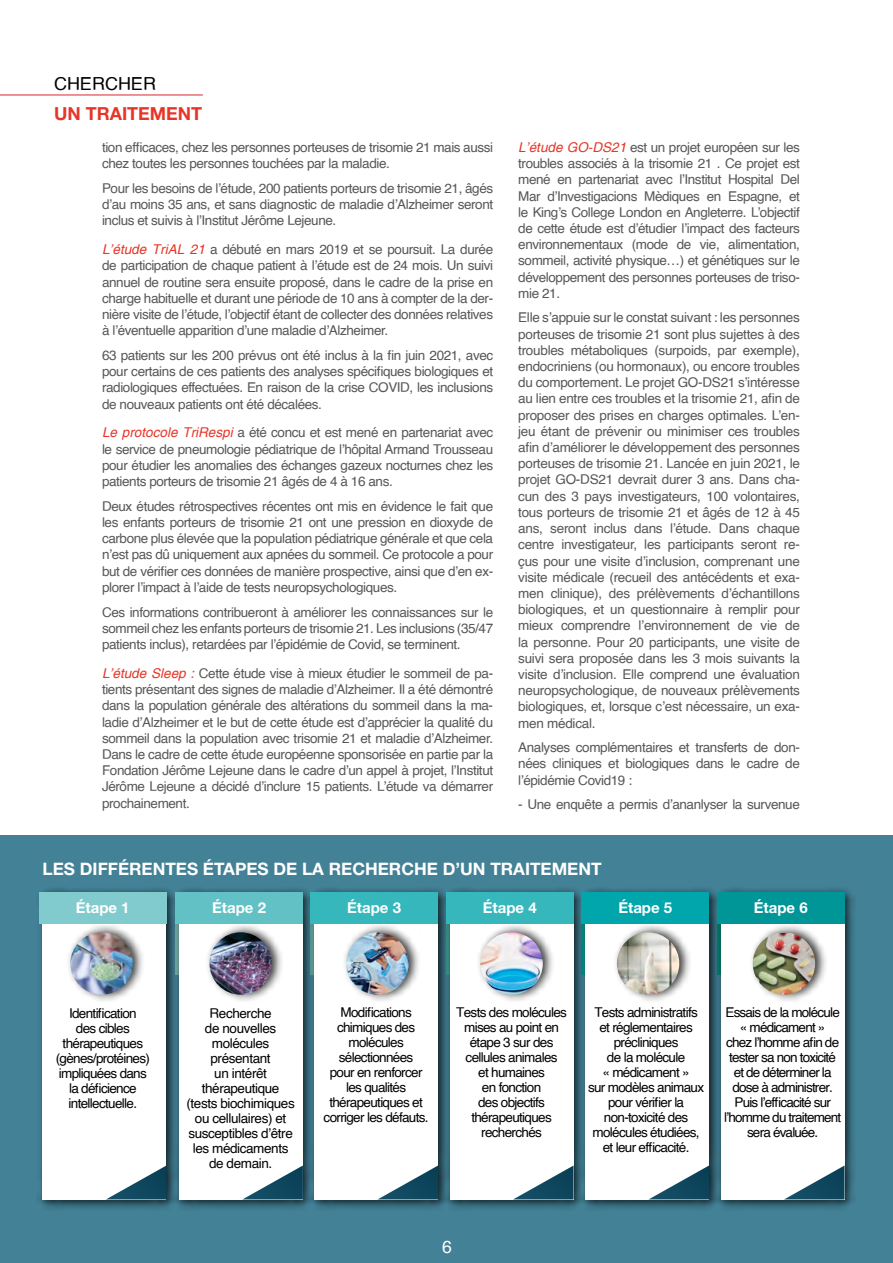
<style>
.page{position:relative;width:893px;height:1263px;background:#fff}
.page>*{position:absolute;margin:0;border:0;box-sizing:border-box;transform-origin:0 0}
.t1{font:700 18px "Helvetica Neue LT Std";color:#e73628}
.t2{font:18px "Helvetica";color:#000}
.t3{font:17.55px "Helvetica";color:#fff}
.t4{font:700 17.1px "Helvetica Neue LT Std";color:#fff}
.t5{font:700 15px "Helvetica Neue LT Std";color:#fff}
.t6{font:13.5px/16.2px "Helvetica";letter-spacing:-.03em;color:#575756;text-align:justify}
.t7{font:13.5px/15px "Helvetica";letter-spacing:-.05em;color:#000;text-align:center}
.t8{font:13.5px/15px "Helvetica";letter-spacing:-.03em;color:#000;text-align:center}
.s1{font-style:italic;color:#e73628}
</style>
<div class="page">
<div style="left:0;top:836px;width:893px;height:427px;background:#438196"></div>
<div style="left:444px;top:886px;width:141px;height:325px;background:#000;opacity:.75"></div>
<div style="left:450px;top:892px;width:124px;height:307px;background:#fff"></div>
<div style="left:173px;top:886px;width:141px;height:325px;background:#000;opacity:.75"></div>
<div style="left:179px;top:892px;width:124px;height:307px;background:#fff"></div>
<div style="left:37px;top:886px;width:141px;height:325px;background:#000;opacity:.75"></div>
<div style="left:43px;top:892px;width:123px;height:307px;background:#fff"></div>
<div style="left:579px;top:886px;width:141px;height:325px;background:#000;opacity:.75"></div>
<div style="left:585px;top:892px;width:124px;height:307px;background:#fff"></div>
<div style="left:308px;top:886px;width:141px;height:325px;background:#000;opacity:.75"></div>
<div style="left:314px;top:892px;width:124px;height:307px;background:#fff"></div>
<div style="left:715px;top:886px;width:141px;height:325px;background:#000;opacity:.75"></div>
<div style="left:721px;top:892px;width:123px;height:307px;background:#fff"></div>
<svg style="left:107px;top:1165px;width:59px;height:34px"></svg>
<svg style="left:243px;top:1165px;width:60px;height:34px"></svg>
<svg style="left:378px;top:1165px;width:60px;height:34px"></svg>
<svg style="left:514px;top:1165px;width:60px;height:34px"></svg>
<svg style="left:649px;top:1165px;width:60px;height:34px"></svg>
<svg style="left:785px;top:1166px;width:59px;height:33px"></svg>
<div style="left:39px;top:892px;width:127px;height:32px;background:#81cacd"></div>
<div style="left:175px;top:892px;width:128px;height:32px;background:#61c1c5"></div>
<div style="left:310px;top:892px;width:128px;height:32px;background:#35b7bc"></div>
<div style="left:446px;top:892px;width:128px;height:32px;background:#35b7bc"></div>
<div style="left:581px;top:892px;width:128px;height:32px;background:#00a6ab"></div>
<div style="left:717px;top:892px;width:127px;height:32px;background:#009698"></div>
<div style="left:66px;top:923px;width:79px;height:80px;background:#000;opacity:.75"></div>
<img style="left:70px;top:932px;width:63px;height:63px;border-radius:31px">
<div style="left:205px;top:923px;width:79px;height:80px;background:#000;opacity:.75"></div>
<img style="left:209px;top:932px;width:63px;height:63px;border-radius:31px">
<div style="left:342px;top:923px;width:79px;height:80px;background:#000;opacity:.75"></div>
<img style="left:346px;top:932px;width:63px;height:63px;border-radius:31px">
<div style="left:476px;top:923px;width:79px;height:80px;background:#000;opacity:.75"></div>
<img style="left:480px;top:932px;width:63px;height:63px;border-radius:31px">
<div style="left:612px;top:923px;width:80px;height:80px;background:#000;opacity:.75"></div>
<img style="left:617px;top:932px;width:62px;height:63px;border-radius:31px">
<div style="left:748px;top:924px;width:80px;height:79px;background:#000;opacity:.75"></div>
<img style="left:753px;top:933px;width:62px;height:62px">
<hr style="left:0;top:95px;width:203px;height:1px;background:#d7282f">
<h1 class="t2" style="left:54px;top:70px;width:103px">CHERCHER</h1>
<h1 class="t1" style="left:54px;top:103px;width:150px">UN TRAITEMENT</h1>
<p class="t6" style="left:102px;top:139px;width:393px">tion efficaces, chez les personnes porteuses de trisomie 21 mais aussi chez toutes les personnes touchées par la maladie.</p>
<p class="t6" style="left:102px;top:180px;width:393px">Pour les besoins de l’étude, 200 patients porteurs de trisomie 21, âgés d’au moins 35 ans, et sans diagnostic de maladie d’Alzheimer seront inclus et suivis à l’Institut Jérôme Lejeune.</p>
<p class="t6" style="left:102px;top:242px;width:393px"><span class="s1">L’étude TriAL 21</span> a débuté en mars 2019 et se poursuit. La durée de participation de chaque patient à l’étude est de 24 mois. Un suivi annuel de routine sera ensuite proposé, dans le cadre de la prise en charge habituelle et durant une période de 10 ans à compter de la der&shy;nière visite de l’étude, l’objectif étant de collecter des données relatives à l’éventuelle apparition d’une maladie d’Alzheimer.</p>
<p class="t6" style="left:102px;top:347px;width:393px">63 patients sur les 200 prévus ont été inclus à la fin juin 2021, avec pour certains de ces patients des analyses spécifiques biologiques et radiologiques effectuées. En raison de la crise COVID, les inclusions de nouveaux patients ont été décalées.</p>
<p class="t6" style="left:102px;top:425px;width:393px"><span class="s1">Le protocole TriRespi</span> a été concu et est mené en partenariat avec le service de pneumologie pédiatrique de l’hôpital Armand Trousseau pour étudier les anomalies des échanges gazeux nocturnes chez les patients porteurs de trisomie 21 âgés de 4 à 16 ans.</p>
<p class="t6" style="left:102px;top:498px;width:393px">Deux études rétrospectives récentes ont mis en évidence le fait que les enfants porteurs de trisomie 21 ont une pression en dioxyde de carbone plus élevée que la population pédiatrique générale et que cela n’est pas dû uniquement aux apnées du sommeil. Ce protocole a pour but de vérifier ces données de manière prospective, ainsi que d’en ex&shy;plorer l’impact à l’aide de tests neuropsychologiques.</p>
<p class="t6" style="left:102px;top:604px;width:393px">Ces informations contribueront à améliorer les connaissances sur le sommeil chez les enfants porteurs de trisomie 21. Les inclusions (35/47 patients inclus), retardées par l’épidémie de Covid, se terminent.</p>
<p class="t6" style="left:102px;top:665px;width:393px"><span class="s1">L’étude Sleep :</span> Cette étude vise à mieux étudier le sommeil de pa&shy;tients présentant des signes de maladie d’Alzheimer. Il a été démontré dans la population générale des altérations du sommeil dans la ma&shy;ladie d’Alzheimer et le but de cette étude est d’apprécier la qualité du sommeil dans la population avec trisomie 21 et maladie d’Alzheimer.<br>Dans le cadre de cette étude européenne sponsorisée en partie par la Fondation Jérôme Lejeune dans le cadre d’un appel à projet, l’Institut Jérôme Lejeune a décidé d’inclure 15 patients. L’étude va démarrer prochainement.</p>
<p class="t6" style="left:518px;top:140px;width:283px"><span class="s1">L’étude GO-DS21</span> est un projet européen sur les troubles associés à la trisomie 21 . Ce projet est mené en partenariat avec l’Institut Hospital Del Mar d’Investigacions Mèdiques en Espagne, et le King’s College London en Angleterre. L’objectif de cette étude est d’étudier l’impact des facteurs environnementaux (mode de vie, alimentation, sommeil, activité physique…) et génétiques sur le développement des personnes porteuses de triso&shy;mie 21.</p>
<p class="t6" style="left:518px;top:310px;width:283px">Elle s’appuie sur le constat suivant : les personnes porteuses de trisomie 21 sont plus sujettes à des troubles métaboliques (surpoids, par exemple), endocriniens (ou hormonaux), ou encore troubles du comportement. Le projet GO-DS21 s’intéresse au lien entre ces troubles et la trisomie 21, afin de proposer des prises en charges optimales. L’en&shy;jeu étant de prévenir ou minimiser ces troubles afin d’améliorer le développement des personnes porteuses de trisomie 21. Lancée en juin 2021, le projet GO-DS21 devrait durer 3 ans. Dans cha&shy;cun des 3 pays investigateurs, 100 volontaires, tous porteurs de trisomie 21 et âgés de 12 à 45 ans, seront inclus dans l’étude. Dans chaque centre investigateur, les participants seront re&shy;çus pour une visite d’inclusion, comprenant une visite médicale (recueil des antécédents et exa&shy;men clinique), des prélèvements d’échantillons biologiques, et un questionnaire à remplir pour mieux comprendre l’environnement de vie de la personne. Pour 20 participants, une visite de suivi sera proposée dans les 3 mois suivants la visite d’inclusion. Elle comprend une évaluation neuropsychologique, de nouveaux prélèvements biologiques, et, lorsque c’est nécessaire, un exa&shy;men médical.</p>
<p class="t6" style="left:518px;top:740px;width:283px">Analyses complémentaires et transferts de don&shy;nées cliniques et biologiques dans le cadre de l’épidémie Covid19 :</p>
<p class="t6" style="left:518px;top:797px;width:283px">- Une enquête a permis d’ananlyser la survenue</p>
<p class="t4" style="left:43px;top:858px;width:560px">LES DIFFÉRENTES ÉTAPES DE LA RECHERCHE D’UN TRAITEMENT</p>
<p class="t5" style="left:76px;top:899px;width:55px">Étape 1</p>
<p class="t5" style="left:212px;top:899px;width:55px">Étape 2</p>
<p class="t5" style="left:347px;top:899px;width:55px">Étape 3</p>
<p class="t5" style="left:483px;top:899px;width:55px">Étape 4</p>
<p class="t5" style="left:618px;top:899px;width:55px">Étape 5</p>
<p class="t5" style="left:754px;top:899px;width:55px">Étape 6</p>
<p class="t7" style="left:56px;top:1006px;width:96px">Identification<br>des cibles thérapeutiques (gènes/protéines) impliquées dans la déficience intellectuelle.</p>
<p class="t8" style="left:186px;top:1006px;width:110px">Recherche<br>de nouvelles molécules présentant<br>un intérêt thérapeutique (tests biochimiques ou cellulaires) et susceptibles d’être les médicaments de demain.</p>
<p class="t7" style="left:324px;top:1006px;width:107px">Modifications chimiques des molécules sélectionnées<br>pour en renforcer les qualités thérapeutiques et corriger les défauts.</p>
<p class="t7" style="left:456px;top:1006px;width:112px">Tests des molécules mises au point en étape 3 sur des cellules animales<br>et humaines<br>en fonction<br>des objectifs thérapeutiques recherchés</p>
<p class="t7" style="left:588px;top:1006px;width:118px">Tests administratifs et réglementaires précliniques<br>de la molécule<br>« médicament »<br>sur modèles animaux pour vérifier la non-toxicité des molécules étudiées, et leur efficacité.</p>
<p class="t7" style="left:724px;top:1005px;width:119px">Essais de la molécule « médicament »<br>chez l’homme afin de tester sa non toxicité et de déterminer la dose à administrer.<br>Puis l’efficacité sur l’homme du traitement sera évaluée.</p>
<p class="t3" style="left:442px;top:1233px;width:11px">6</p>
</div>
